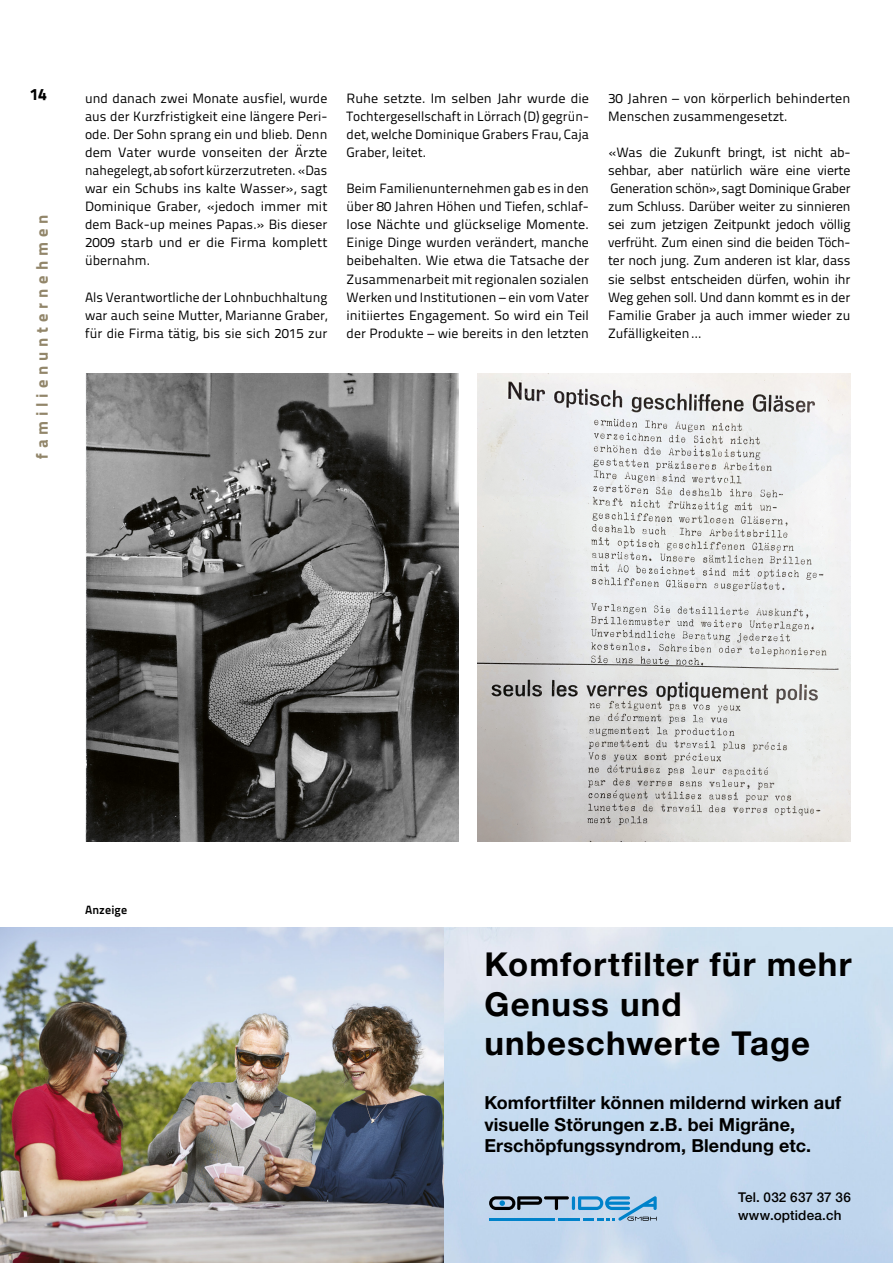
<style>
.page{position:relative;width:893px;height:1263px;background:#fff}
.page>*{position:absolute;margin:0;border:0;box-sizing:border-box;transform-origin:0 0}
.t1{font:700 33px/39.6px "Helvetica Neue LT Std";letter-spacing:.035em;color:#000}
.t2{font:700 18px/21.6px "Helvetica Neue LT Std";letter-spacing:.005em;color:#000}
.t3{font:16.5px "Titillium Text 25 L 999 wt";letter-spacing:.295em;color:#92866a}
.t4{font:16.5px "Titillium Text 25 L 999 wt";color:#000}
.t5{font:13.5px/18px "Titillium Text 25 L 400 wt";letter-spacing:.005em;color:#000;text-align:justify}
.t6{font:13.5px/18px "Titillium Text 25 L 400 wt";letter-spacing:.005em;color:#000;text-align:justify;scale:1.04 1}
.t7{font:500 13.5px/17.4px "Helvetica Neue LT Std";letter-spacing:.015em;color:#000}
.t8{font:12px "Titillium Text 25 L 800 wt";letter-spacing:.01em;color:#000}
</style>
<div class="page">
<img style="left:477px;top:373px;width:373px;height:468px">
<img style="left:85px;top:373px;width:373px;height:468px">
<img style="left:443px;top:927px;width:450px;height:336px">
<hr style="left:572px;top:1196px;width:3px;height:14px;background:#0082ca;border-radius:2px">
<hr style="left:489px;top:1218px;width:66px;height:3px;background:#0082ca">
<hr style="left:558px;top:1218px;width:21px;height:3px;background:#0082ca">
<svg style="left:578px;top:1196px;width:79px;height:25px;background:#79b4db"></svg>
<svg style="left:489px;top:1196px;width:80px;height:14px"></svg>
<img style="left:0;top:927px;width:443px;height:336px">
<p class="t4" style="left:30px;top:81px;width:18px">14</p>
<p class="t3" style="left:29px;top:459px;width:246px;rotate:-90deg">familienunternehmen</p>
<p class="t5" style="left:85px;top:89px;width:244px">und danach zwei Monate ausfiel, wurde aus der Kurzfristigkeit eine längere Peri&shy;ode. Der Sohn sprang ein und blieb. Denn dem Vater wurde vonseiten der Ärzte nahegelegt, ab sofort kürzerzutreten. «Das war ein Schubs ins kalte Wasser», sagt Dominique Graber, «jedoch immer mit dem Back-up meines Papas.» Bis dieser 2009 starb und er die Firma komplett übernahm.</p>
<p class="t5" style="left:85px;top:287px;width:244px">Als Verantwortliche der Lohnbuchhaltung war auch seine Mutter, Marianne Graber, für die Firma tätig, bis sie sich 2015 zur</p>
<p class="t6" style="left:347px;top:89px;width:235px">Ruhe setzte. Im selben Jahr wurde die Tochtergesellschaft in Lörrach (D) gegrün&shy;det, welche Dominique Grabers Frau, Caja Graber, leitet.</p>
<p class="t5" style="left:347px;top:179px;width:244px;text-align:left">Beim Familienunternehmen gab es in den über 80 Jahren Höhen und Tiefen, schlaf&shy;lose Nächte und glückselige Momente.<br>Einige Dinge wurden verändert, manche beibehalten. Wie etwa die Tatsache der Zusammenarbeit mit regionalen sozialen Werken und Institutionen – ein vom Vater initiiertes Engagement. So wird ein Teil der Produkte – wie bereits in den letzten</p>
<p class="t6" style="left:608px;top:89px;width:235px">30 Jahren – von körperlich behinderten<br>Menschen zusammengesetzt.</p>
<p class="t6" style="left:608px;top:143px;width:235px">«Was die Zukunft bringt, ist nicht ab&shy;sehbar, aber natürlich wäre eine vierte Generation schön», sagt Dominique Graber zum Schluss. Darüber weiter zu sinnieren sei zum jetzigen Zeitpunkt jedoch völlig verfrüht. Zum einen sind die beiden Töch&shy;ter noch jung. Zum anderen ist klar, dass sie selbst entscheiden dürfen, wohin ihr Weg gehen soll. Und dann kommt es in der Familie Graber ja auch immer wieder zu Zufälligkeiten…</p>
<p class="t8" style="left:85px;top:900px;width:44px">Anzeige</p>
<h1 class="t1" style="left:484px;top:943px;width:369px">Komfortfilter für mehr<br>Genuss und unbeschwerte Tage</h1>
<h2 class="t2" style="left:484px;top:1091px;width:358px">Komfortfilter können mildernd wirken auf visuelle Störungen z.B. bei Migräne,<br>Erschöpfungssyndrom, Blendung etc.</h2>
<p class="t7" style="left:738px;top:1189px;width:114px">Tel. 032 637 37 36 www.optidea.ch</p>
</div>
